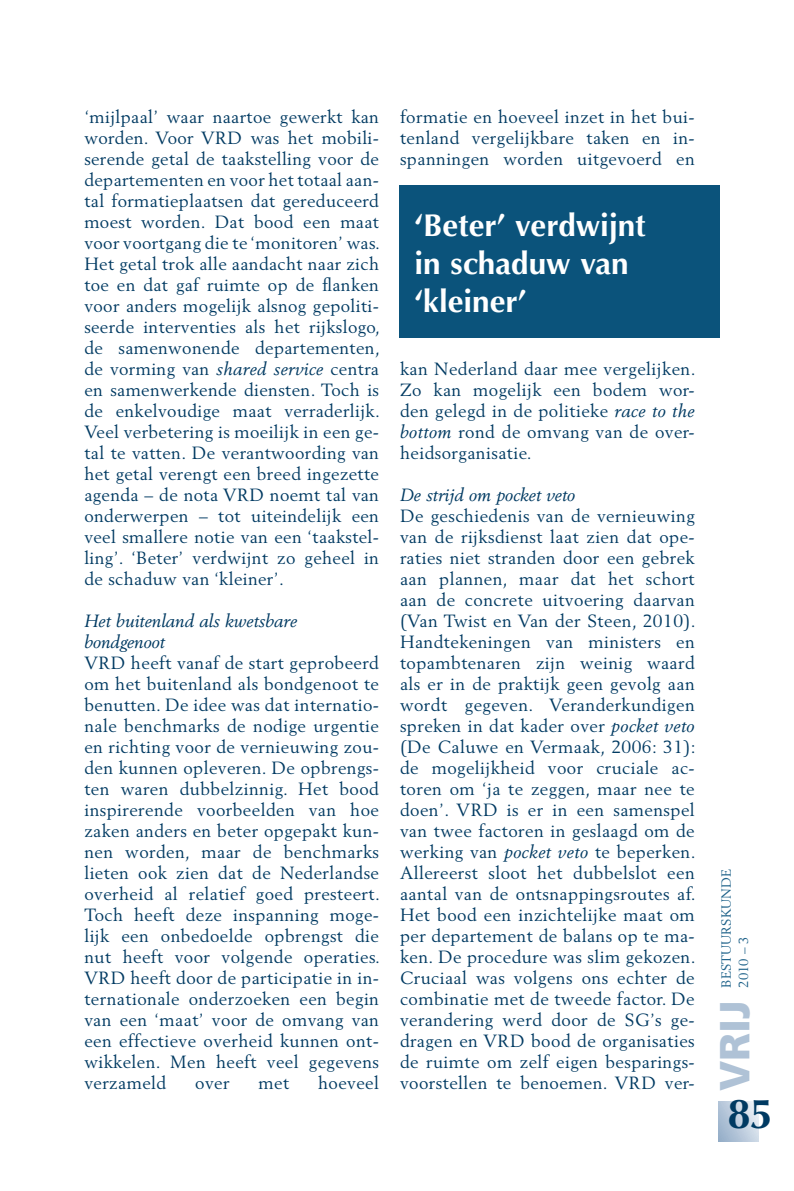
<style>
.page{position:relative;width:794px;height:1191px;background:#fff}
.page>*{position:absolute;margin:0;border:0;box-sizing:border-box;transform-origin:0 0}
.t1{font:900 42px "Frutiger";color:#afc2d6}
.t2{font:700 42px "Optima";color:#003a62}
.t3{font:700 31.5px/37.8px "Optima";color:#fff}
.t4{font:17.5px/21px "Berling";letter-spacing:.025em;color:#003a62;text-align:justify}
.t5{font:italic 17.5px/21px "Berling";color:#003a62}
.t6{font:13.12px/17.5px "Berling";color:#1d6189}
.s1{font-style:italic}
</style>
<div class="page">
<svg style="left:719px;top:1102px;width:39px;height:39px;background:#c1d0e0"></svg>
<div style="left:399px;top:185px;width:321px;height:153px;background:#0b537b"></div>
<p class="t4" style="left:84px;top:107px;width:297px">‘mijlpaal’ waar naartoe gewerkt kan worden. Voor VRD was het mobili&shy;serende getal de taakstelling voor de departementen en voor het totaal aan&shy;tal formatieplaatsen dat gereduceerd moest worden. Dat bood een maat voor voortgang die te ‘monitoren’ was.<br>Het getal trok alle aandacht naar zich toe en dat gaf ruimte op de flanken voor anders mogelijk alsnog gepoliti&shy;seerde interventies als het rijkslogo, de samenwonende departementen, de vorming van <span class="s1">shared service</span> centra en samenwerkende diensten. Toch is de enkelvoudige maat verraderlijk.<br>Veel verbetering is moeilijk in een ge&shy;tal te vatten. De verantwoording van het getal verengt een breed ingezette agenda – de nota VRD noemt tal van onderwerpen – tot uiteindelijk een veel smallere notie van een ‘taakstel&shy;ling’. ‘Beter’ verdwijnt zo geheel in de schaduw van ‘kleiner’.</p>
<p class="t5" style="left:84px;top:611px;width:214px">Het buitenland als kwetsbare bondgenoot</p>
<p class="t4" style="left:84px;top:653px;width:297px">VRD heeft vanaf de start geprobeerd om het buitenland als bondgenoot te benutten. De idee was dat internatio&shy;nale benchmarks de nodige urgentie en richting voor de vernieuwing zou&shy;den kunnen opleveren. De opbrengs&shy;ten waren dubbelzinnig. Het bood inspirerende voorbeelden van hoe zaken anders en beter opgepakt kun&shy;nen worden, maar de benchmarks lieten ook zien dat de Nederlandse overheid al relatief goed presteert.<br>Toch heeft deze inspanning moge&shy;lijk een onbedoelde opbrengst die nut heeft voor volgende operaties.<br>VRD heeft door de participatie in in&shy;ternationale onderzoeken een begin van een ‘maat’ voor de omvang van een effectieve overheid kunnen ont&shy;wikkelen. Men heeft veel gegevens verzameld</p>
<p class="t4" style="left:195px;top:1073px;width:36px">over</p>
<p class="t4" style="left:258px;top:1073px;width:32px">met</p>
<p class="t4" style="left:318px;top:1073px;width:62px">hoeveel</p>
<p class="t4" style="left:400px;top:107px;width:296px">formatie en hoeveel inzet in het bui&shy;tenland vergelijkbare taken en in&shy;spanningen worden uitgevoerd en</p>
<h2 class="t3" style="left:414px;top:209px;width:233px">‘Beter’ verdwijnt in schaduw van ‘kleiner’</h2>
<p class="t4" style="left:400px;top:359px;width:297px">kan Nederland daar mee vergelijken.<br>Zo kan mogelijk een bodem wor&shy;den gelegd in de politieke <span class="s1">race to the bottom</span> rond de omvang van de over&shy;heidsorganisatie.</p>
<p class="t5" style="left:400px;top:485px;width:177px">De strijd om pocket veto</p>
<p class="t4" style="left:400px;top:506px;width:297px">De geschiedenis van de vernieuwing van de rijksdienst laat zien dat ope&shy;raties niet stranden door een gebrek aan plannen, maar dat het schort aan de concrete uitvoering daarvan (Van Twist en Van der Steen, 2010).<br>Handtekeningen van ministers en topambtenaren zijn weinig waard als er in de praktijk geen gevolg aan wordt gegeven. Veranderkundigen spreken in dat kader over <span class="s1">pocket veto </span>(De Caluwe en Vermaak, 2006: 31): de mogelijkheid voor cruciale ac&shy;toren om ‘ja te zeggen, maar nee te doen’. VRD is er in een samenspel van twee factoren in geslaagd om de werking van <span class="s1">pocket veto</span> te beperken.<br>Allereerst sloot het dubbelslot een aantal van de ontsnappingsroutes af.<br>Het bood een inzichtelijke maat om per departement de balans op te ma&shy;ken. De procedure was slim gekozen.<br>Cruciaal was volgens ons echter de combinatie met de tweede factor. De verandering werd door de SG’s ge&shy;dragen en VRD bood de organisaties de ruimte om zelf eigen besparings&shy;voorstellen te benoemen. VRD ver-</p>
<p class="t6" style="left:718px;top:987px;width:120px;rotate:-90deg">BESTUURSKUNDE<br>2010 – 3</p>
<h1 class="t1" style="left:718px;top:1091px;width:93px;rotate:-90deg">VRIJ</h1>
<h1 class="t2" style="left:727px;top:1096px;width:47px">85</h1>
</div>
